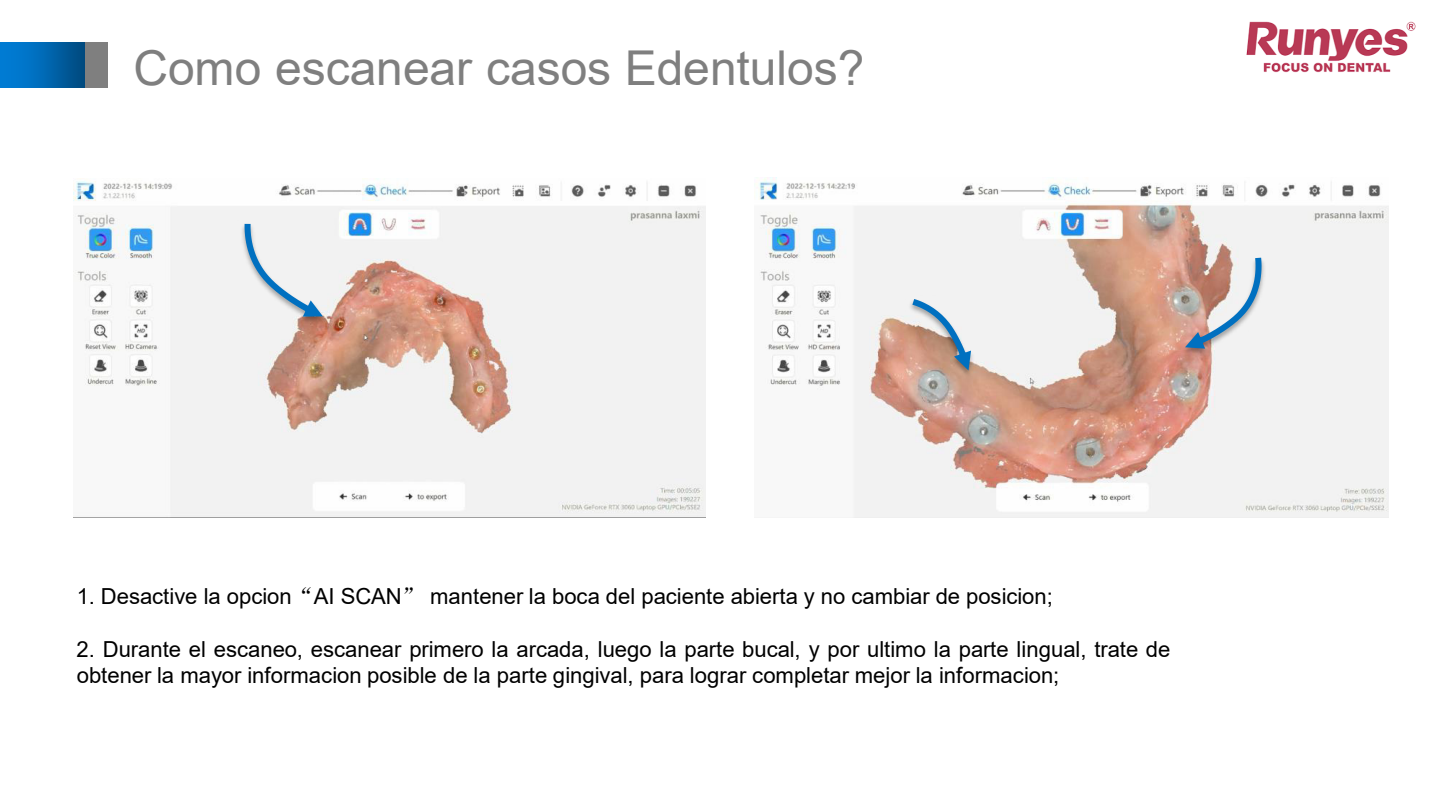
<style>
.page{position:relative;width:1440px;height:810px;background:#fff}
.page>*{position:absolute;margin:0;border:0;box-sizing:border-box;transform-origin:0 0}
.t1{font:48px "Arial";color:#7f7f7f}
.t2{font:28px "Microsoft Ya Hei";color:#7f7f7f}
.t3{font:22.2px "Arial";color:#000}
.t4{font:22px "Arial";color:#000}
.s1{font-family:"Sim Sun"}
</style>
<div class="page">
<img style="left:1246px;top:21px;width:170px;height:52px">
<svg style="left:0;top:42px;width:85px;height:46px"></svg>
<div style="left:85px;top:42px;width:23px;height:46px;background:#7f7f7f"></div>
<img style="left:759px;top:177px;width:630px;height:341px">
<img style="left:74px;top:178px;width:631px;height:340px">
<img style="left:237px;top:221px;width:110px;height:123px">
<svg style="left:245px;top:224px;width:78px;height:93px"></svg>
<img style="left:906px;top:296px;width:87px;height:102px">
<svg style="left:912px;top:299px;width:59px;height:72px"></svg>
<img style="left:1160px;top:254px;width:109px;height:121px">
<img style="left:1185px;top:258px;width:77px;height:91px">
<p class="t2" style="left:146px;top:36px;width:282px">点击添加相关标题文字</p>
<h1 class="t1" style="left:133px;top:35px;width:733px">Como escanear casos Edentulos?</h1>
<p class="t4" style="left:77px;top:581px;width:978px">1. Desactive la opcion<span class="s1">“</span>AI SCAN<span class="s1">”</span> mantener la boca del paciente abierta y no cambiar de posicion;</p>
<p class="t4" style="left:77px;top:634px;width:1095px">2. Durante el escaneo, escanear primero la arcada, luego la parte bucal, y por ultimo la parte lingual, trate de</p>
<p class="t3" style="left:77px;top:660px;width:984px">obtener la mayor informacion posible de la parte gingival, para lograr completar mejor la informacion;</p>
</div>
